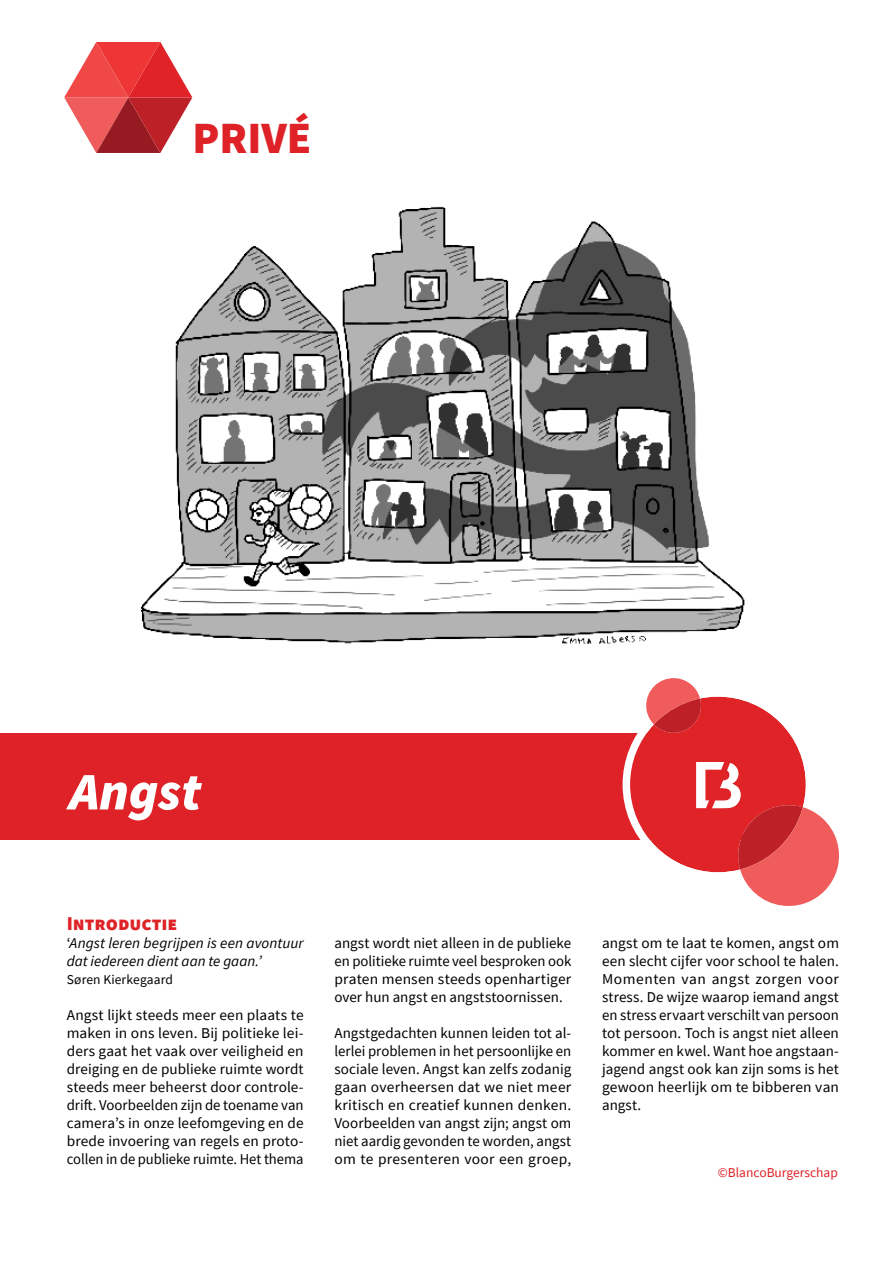
<style>
.page{position:relative;width:893px;height:1263px;background:#fff}
.page>*{position:absolute;margin:0;border:0;box-sizing:border-box;transform-origin:0 0}
.titel{font:italic 900 52.8px "Source Sans Pro";color:#fff}
.t1{font:900 44.4px "Source Sans Pro";color:#de2227}
.kop{font:900 19.5px "Source Sans Pro";color:#de2227}
.Broodtekst{font:15px/18px "Source Sans Pro";letter-spacing:.005em;color:#000;text-align:justify}
.Broodtekst-2{font:italic 15px/18px "Source Sans Pro";letter-spacing:.005em;color:#000}
.t2{font:13.5px "Source Sans Pro";color:#de2227}
.Broodtekst-3{font:13.5px "Source Sans Pro";letter-spacing:.01em;color:#000}
.s1{font-style:normal}
</style>
<div class="page">
<div style="left:0;top:733px;width:742px;height:106px;background:#de2227"></div>
<svg style="left:64px;top:42px;width:128px;height:111px"></svg>
<svg style="left:623px;top:678px;width:216px;height:228px"></svg>
<img style="left:140px;top:206px;width:605px;height:438px">
<p class="t1" style="left:192px;top:107px;width:121px">PRIVÉ</p>
<p class="titel" style="left:70px;top:755px;width:133px">Angst</p>
<p class="kop" style="left:67px;top:910px;width:112px">Introductie</p>
<p class="Broodtekst-2" style="left:67px;top:934px;width:238px"><span class="s1">‘</span>Angst leren begrijpen is een avontuur dat iedereen dient aan te gaan.’</p>
<p class="Broodtekst-3" style="left:67px;top:971px;width:108px">Søren Kierkegaard</p>
<p class="Broodtekst" style="left:67px;top:1006px;width:238px">Angst lijkt steeds meer een plaats te maken in ons leven. Bij politieke lei&shy;ders gaat het vaak over veiligheid en dreiging en de publieke ruimte wordt steeds meer beheerst door controle&shy;drift. Voorbeelden zijn de toename van camera’s in onze leefomgeving en de brede invoering van regels en proto&shy;collen in de publieke ruimte. Het thema</p>
<p class="Broodtekst" style="left:334px;top:934px;width:238px">angst wordt niet alleen in de publieke en politieke ruimte veel besproken ook praten mensen steeds openhartiger over hun angst en angststoornissen.</p>
<p class="Broodtekst" style="left:334px;top:1024px;width:238px">Angstgedachten kunnen leiden tot al&shy;lerlei problemen in het persoonlijke en sociale leven. Angst kan zelfs zodanig gaan overheersen dat we niet meer kritisch en creatief kunnen denken.<br>Voorbeelden van angst zijn; angst om niet aardig gevonden te worden, angst om te presenteren voor een groep,</p>
<p class="Broodtekst" style="left:602px;top:934px;width:238px">angst om te laat te komen, angst om een slecht cijfer voor school te halen.<br>Momenten van angst zorgen voor stress. De wijze waarop iemand angst en stress ervaart verschilt van persoon tot persoon. Toch is angst niet alleen kommer en kwel. Want hoe angstaan&shy;jagend angst ook kan zijn soms is het gewoon heerlijk om te bibberen van angst.</p>
<p class="t2" style="left:718px;top:1164px;width:122px">©BlancoBurgerschap</p>
</div>
